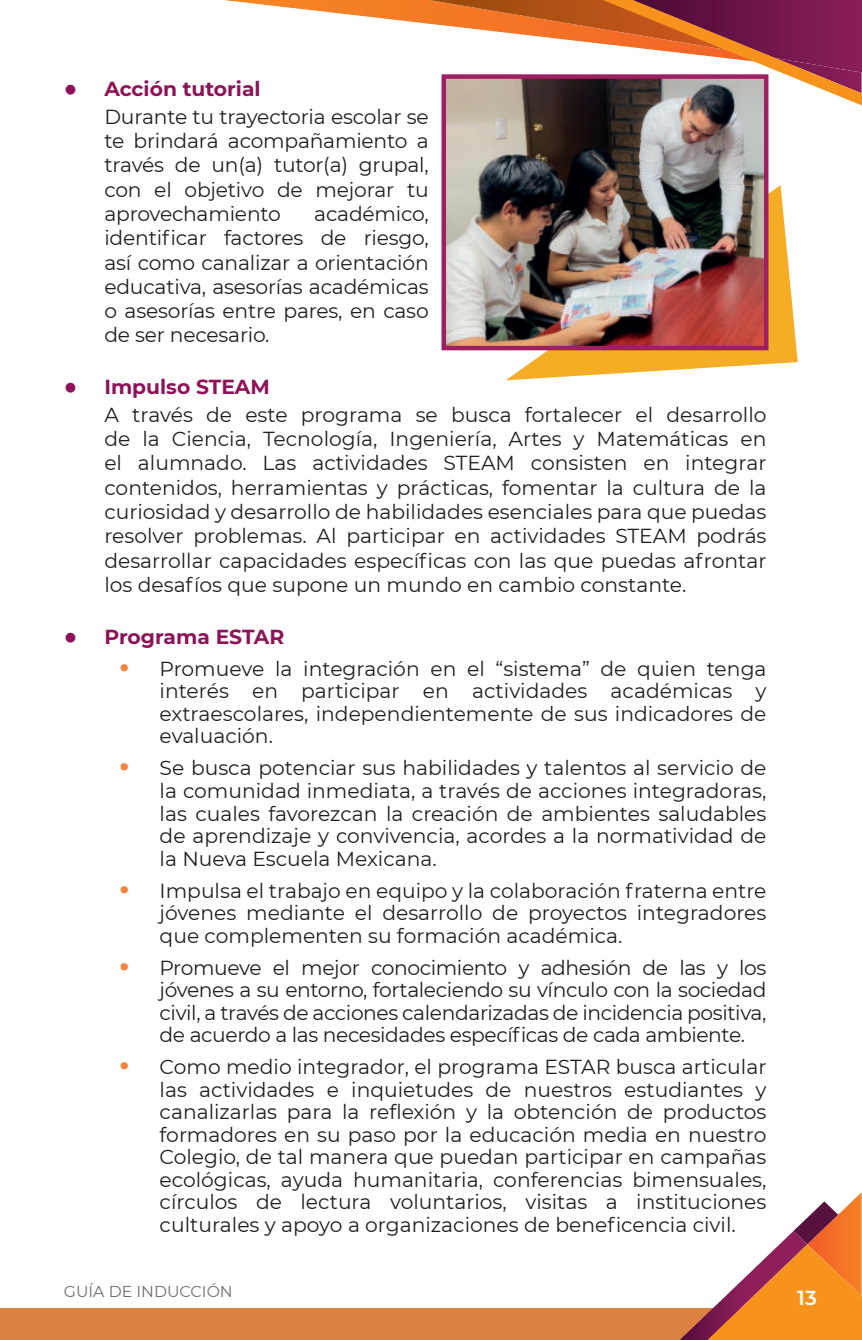
<style>
.page{position:relative;width:862px;height:1340px;background:#fff}
.page>*{position:absolute;margin:0;border:0;box-sizing:border-box;transform-origin:0 0}
.t1{font:20.25px/22.5px "Montserrat";color:#231f20;text-align:justify}
.t2{font:700 20.25px "Montserrat";color:#8f1259}
.t3{font:600 20.25px "Montserrat";color:#fff}
.t4{font:15.75px "Montserrat";color:#6d6e71}
.s1{font-family:"Calibri";font-weight:700;font-size:22.5px;color:#8f1259}
.s2{font-weight:700;color:#8f1259}
.s3{font-family:"Calibri";font-size:22.5px}
.s4{font-weight:700;font-size:29.25px;color:#f1863e}
</style>
<div class="page">
<div style="left:0;top:1307px;width:861px;height:32px;background:#db8242"></div>
<svg style="left:678px;top:1193px;width:183px;height:146px"></svg>
<svg style="left:224px;top:0;width:637px;height:116px"></svg>
<svg style="left:505px;top:185px;width:292px;height:195px;fill:#f4ad25"></svg>
<img style="left:446px;top:79px;width:317px;height:266px">
<div style="left:441px;top:74px;width:327px;height:276px;border:4px solid #9e1f62"></div>
<p class="t1" style="left:104px;top:76px;width:325px;line-height:27.4px;text-indent:-41px"><span class="s1">●</span> <span class="s2">Acción tutorial<br></span>Durante tu trayectoria escolar se</p>
<p class="t1" style="left:104px;top:129px;width:326px;line-height:24.3px">te brindará acompañamiento a través de un(a) tutor(a) grupal, con el objetivo de mejorar tu aprovechamiento</p>
<p class="t1" style="left:104px;top:202px;width:325px;line-height:24.3px;text-indent:210px">académico, identificar factores de riesgo, así como canalizar a orientación educativa, asesorías académicas o asesorías entre pares, en caso de ser necesario.</p>
<p class="t1" style="left:104px;top:374px;width:663px;line-height:27.4px;text-indent:-41px"><span class="s1">●</span> <span class="s2">Impulso STEAM<br></span>A través de este programa se busca fortalecer el desarrollo</p>
<p class="t1" style="left:104px;top:427px;width:663px;line-height:24.3px">de la Ciencia, Tecnología, Ingeniería, Artes y Matemáticas en el alumnado. Las actividades STEAM consisten en integrar contenidos, herramientas y prácticas, fomentar la cultura de la curiosidad y desarrollo de habilidades esenciales para que puedas resolver problemas. Al participar en actividades STEAM podrás desarrollar capacidades específicas con las que puedas afrontar los desafíos que supone un mundo en cambio constante.</p>
<p class="t2" style="left:64px;top:628px;width:222px"><span class="s3">●</span> Programa ESTAR</p>
<p class="t1" style="left:159px;top:658px;width:608px;text-indent:-40px"><span class="s4">•</span> Promueve la integración en el “sistema” de quien tenga interés en participar en actividades académicas y extraescolares, independientemente de sus indicadores de evaluación.</p>
<p class="t1" style="left:159px;top:757px;width:608px;text-indent:-40px"><span class="s4">•</span> Se busca potenciar sus habilidades y talentos al servicio de la comunidad inmediata, a través de acciones integradoras, las cuales favorezcan la creación de ambientes saludables de aprendizaje y convivencia, acordes a la normatividad de la Nueva Escuela Mexicana.</p>
<p class="t1" style="left:159px;top:879px;width:608px;text-indent:-40px"><span class="s4">•</span> Impulsa el trabajo en equipo y la colaboración fraterna entre jóvenes mediante el desarrollo de proyectos integradores que complementen su formación académica.</p>
<p class="t1" style="left:159px;top:957px;width:608px;text-indent:-40px"><span class="s4">•</span> Promueve el mejor conocimiento y adhesión de las y los jóvenes a su entorno, fortaleciendo su vínculo con la sociedad civil, a través de acciones calendarizadas de incidencia positiva, de acuerdo a las necesidades específicas de cada ambiente.</p>
<p class="t1" style="left:159px;top:1056px;width:608px;text-indent:-40px"><span class="s4">•</span> Como medio integrador, el programa ESTAR busca articular las actividades e inquietudes de nuestros estudiantes y canalizarlas para la reflexión y la obtención de productos formadores en su paso por la educación media en nuestro Colegio, de tal manera que puedan participar en campañas ecológicas, ayuda humanitaria, conferencias bimensuales, círculos de lectura voluntarios, visitas a instituciones culturales y apoyo a organizaciones de beneficencia civil.</p>
<p class="t4" style="left:64px;top:1281px;width:170px">GUÍA DE INDUCCIÓN</p>
<p class="t3" style="left:796px;top:1286px;width:21px">13</p>
</div>
